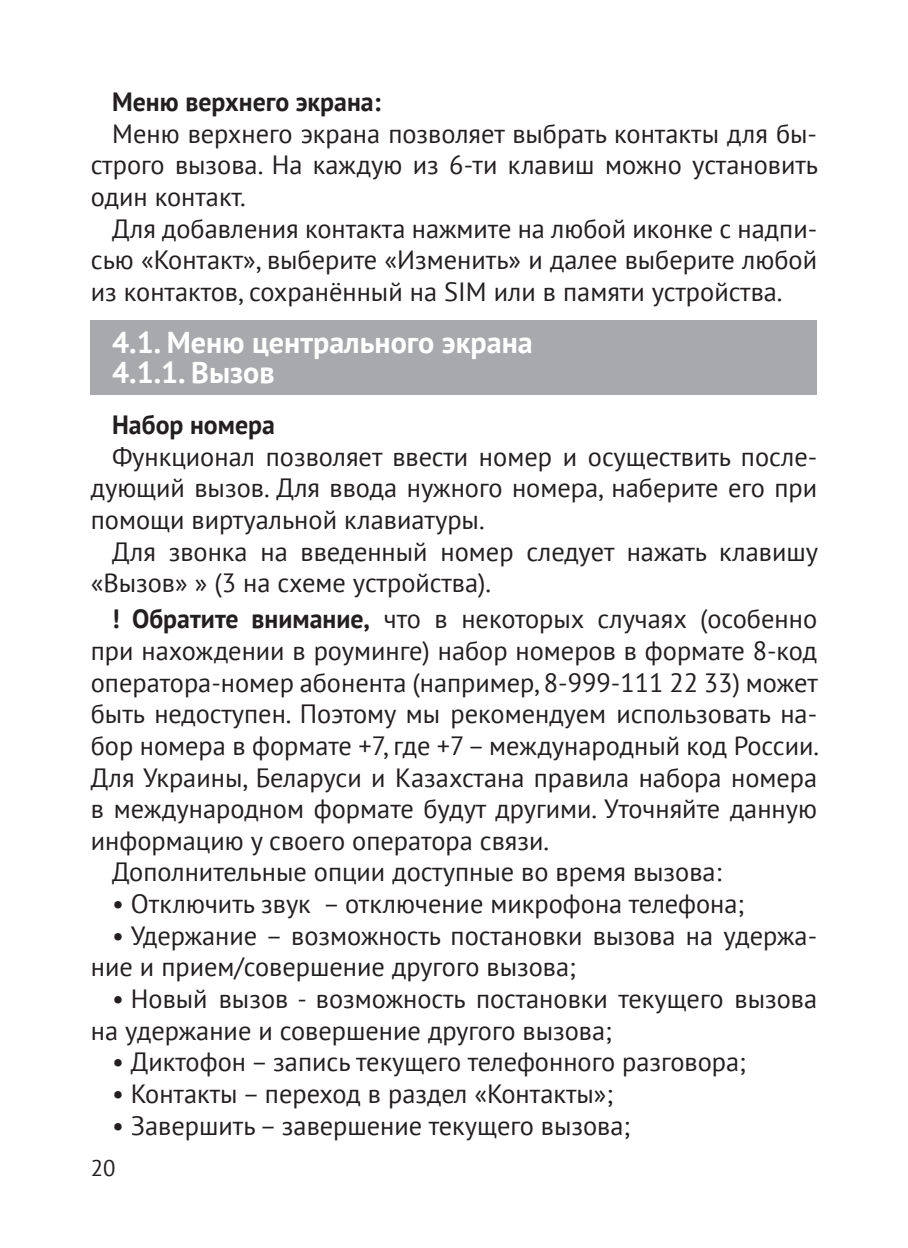
<style>
.page{position:relative;width:908px;height:1248px;background:#fff}
.page>*{position:absolute;margin:0;border:0;box-sizing:border-box;transform-origin:0 0}
.t1{font:700 30px/30px "PT Sans";color:#fff}
.t2{font:26.4px/31.6px "PT Sans";color:#231f20;text-align:justify}
.t3{font:700 26.4px "PT Sans";color:#231f20}
.t4{font:22.8px "PT Sans";color:#231f20}
.s1{font-weight:700}
</style>
<div class="page">
<div style="left:91px;top:320px;width:725px;height:75px;background:#a8a9ad"></div>
<p class="t3" style="left:112px;top:84px;width:270px">Меню верхнего экрана:</p>
<p class="t2" style="left:91px;top:117px;width:728px;text-indent:21px">Меню верхнего экрана позволяет выбрать контакты для бы&shy;строго вызова. На каждую из 6-ти клавиш можно установить один контакт.</p>
<p class="t2" style="left:91px;top:212px;width:727px;text-indent:21px">Для добавления контакта нажмите на любой иконке с надпи&shy;сью «Контакт», выберите «Изменить» и далее выберите любой из контактов, сохранённый на SIM или в памяти устройства.</p>
<p class="t1" style="left:112px;top:327px;width:422px">4.1. Меню центрального экрана<br>4.1.1. Вызов</p>
<p class="t3" style="left:112px;top:407px;width:164px">Набор номера</p>
<p class="t2" style="left:91px;top:440px;width:727px;text-indent:21px">Функционал позволяет ввести номер и осуществить после&shy;дующий вызов. Для ввода нужного номера, наберите его при помощи виртуальной клавиатуры.</p>
<p class="t2" style="left:91px;top:535px;width:728px;text-indent:21px">Для звонка на введенный номер следует нажать клавишу «Вызов» » (3 на схеме устройства).</p>
<p class="t2" style="left:112px;top:602px;width:706px"><span class="s1">! Обратите внимание,</span> что в некоторых случаях (особенно</p>
<p class="t2" style="left:91px;top:634px;width:727px">при нахождении в роуминге) набор номеров в формате 8-код</p>
<p class="t2" style="left:91px;top:666px;width:728px">оператора-номер абонента (например, 8-999-111 22 33) может</p>
<p class="t2" style="left:91px;top:697px;width:727px">быть недоступен. Поэтому мы рекомендуем использовать на-</p>
<p class="t2" style="left:91px;top:729px;width:729px">бор номера в формате +7, где +7 – международный код России.</p>
<p class="t2" style="left:91px;top:760px;width:727px">Для Украины, Беларуси и Казахстана правила набора номера</p>
<p class="t2" style="left:91px;top:792px;width:727px">в международном формате будут другими. Уточняйте данную</p>
<p class="t2" style="left:91px;top:824px;width:459px">информацию у своего оператора связи.</p>
<p class="t2" style="left:112px;top:855px;width:610px">Дополнительные опции доступные во время вызова:</p>
<p class="t2" style="left:112px;top:887px;width:633px">• Отключить звук – отключение микрофона телефона;</p>
<p class="t2" style="left:91px;top:919px;width:727px;text-indent:21px">• Удержание – возможность постановки вызова на удержа&shy;ние и прием/совершение другого вызова;</p>
<p class="t2" style="left:91px;top:982px;width:727px;text-indent:21px">• Новый вызов - возможность постановки текущего вызова на удержание и совершение другого вызова;</p>
<p class="t2" style="left:112px;top:1045px;width:635px">• Диктофон – запись текущего телефонного разговора;</p>
<p class="t2" style="left:112px;top:1077px;width:502px">• Контакты – переход в раздел «Контакты»;</p>
<p class="t2" style="left:112px;top:1108px;width:519px">• Завершить – завершение текущего вызова;</p>
<p class="t4" style="left:91px;top:1153px;width:26px">20</p>
</div>
